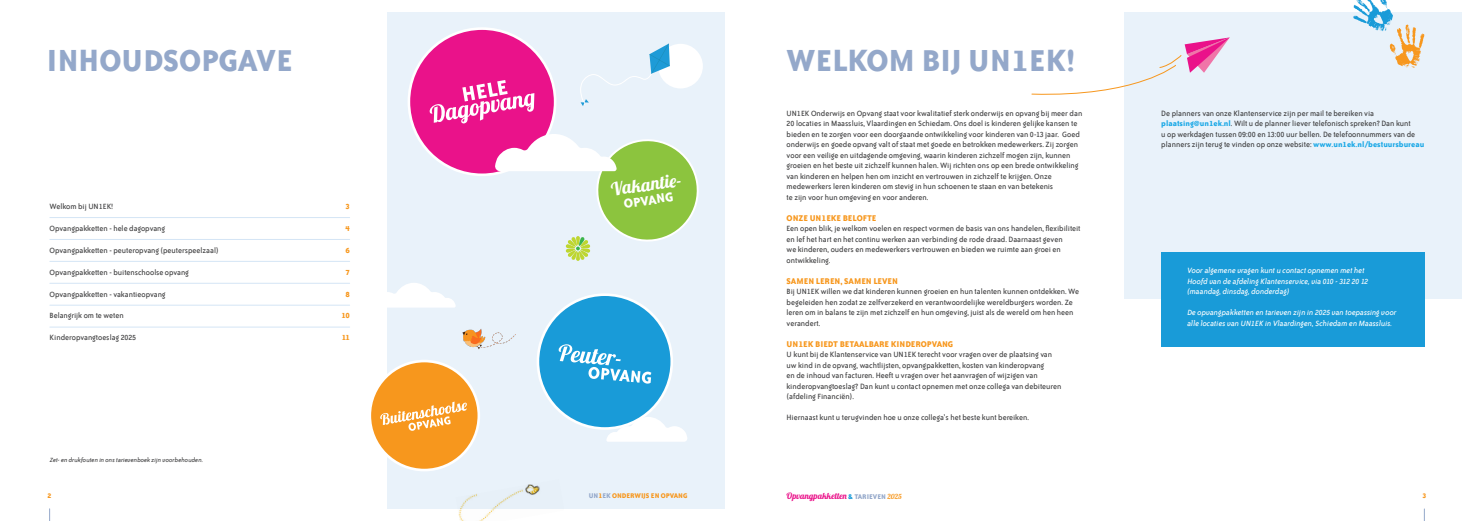
<style>
.page{position:relative;width:1474px;height:521px;background:#fff}
.page>*{position:absolute;margin:0;border:0;box-sizing:border-box;transform-origin:0 0}
.t1{font:700 35px "Bailey Sans ITC";color:#94a8ca}
.t2{font:18.29px "Lobster 1.4";color:#fff}
.t3{font:700 14.79px "Bailey Sans ITC";color:#fff}
.t4{font:700 9.62px "Bailey Sans ITC";color:#f7971d}
.t5{font:8.75px/10.5px "Bailey Sans ITC";color:#3e3e3f}
.t6{font:italic 8.75px/10.5px "Bailey Sans ITC";color:#fff}
.t7{font:8.75px "Lobster 1.4";color:#ea128a}
.t8{font:700 8.75px "Bailey Sans ITC";color:#f7971d}
.t9{font:700 7.88px "Bailey Sans ITC";color:#f7971d}
.t10{font:italic 7px "Bailey Sans ITC";color:#3e3e3f}
.s1{color:#94a8ca}
.s2{font-family:"Bailey Sans ITC";font-weight:700;font-size:7.88px;color:#199bd8}
.s3{font-family:"Bailey Sans ITC";font-weight:700;font-size:7.88px;color:#94a8ca}
.s4{font-size:7px;color:#f7971d}
.s5{font-weight:700;color:#1aa8e6}
</style>
<div class="page">
<svg style="left:49px;top:509px;width:1px;height:12px"></svg>
<div style="left:387px;top:13px;width:337px;height:496px;background:#e9f2fa"></div>
<hr style="left:50px;top:217px;width:300px;height:1px;background:#d4e5f5">
<hr style="left:50px;top:239px;width:300px;height:1px;background:#d4e5f5">
<hr style="left:50px;top:261px;width:300px;height:1px;background:#d4e5f5">
<hr style="left:50px;top:283px;width:300px;height:1px;background:#d4e5f5">
<hr style="left:50px;top:305px;width:300px;height:1px;background:#d4e5f5">
<hr style="left:50px;top:327px;width:300px;height:1px;background:#d4e5f5">
<div style="left:1124px;top:12px;width:337px;height:287px;background:#e9f2fa"></div>
<div style="left:1161px;top:252px;width:262px;height:94px;background:#199bd8"></div>
<div style="left:409px;top:29px;width:146px;height:146px;background:#ea128a;border-radius:50%"></div>
<div style="left:407px;top:27px;width:149px;height:149px;border:3px solid #fff;border-radius:50%"></div>
<svg style="left:429px;top:80px;width:105px;height:44px"></svg>
<div style="left:538px;top:295px;width:133px;height:133px;background:#199bd8;border-radius:50%"></div>
<div style="left:536px;top:293px;width:137px;height:137px;border:3px solid #fff;border-radius:50%"></div>
<svg style="left:558px;top:344px;width:93px;height:40px"></svg>
<div style="left:370px;top:361px;width:109px;height:109px;background:#f7971d;border-radius:50%"></div>
<div style="left:368px;top:360px;width:112px;height:111px;border:3px solid #fff;border-radius:50%"></div>
<svg style="left:380px;top:401px;width:87px;height:30px"></svg>
<svg style="left:387px;top:283px;width:69px;height:25px"></svg>
<svg style="left:606px;top:417px;width:81px;height:25px"></svg>
<div style="left:658px;top:44px;width:45px;height:44px;background:#fff;border-radius:50%"></div>
<img style="left:458px;top:484px;width:82px;height:37px">
<img style="left:462px;top:329px;width:54px;height:20px">
<hr style="left:576px;top:251px;width:4px;height:10px;background:#c6db57;border-radius:2px">
<svg style="left:494px;top:134px;width:205px;height:126px"></svg>
<svg style="left:580px;top:44px;width:90px;height:62px"></svg>
<svg style="left:1353px;top:0;width:71px;height:68px"></svg>
<svg style="left:1031px;top:37px;width:198px;height:58px"></svg>
<svg style="left:1423px;top:509px;width:1px;height:12px"></svg>
<p class="t1" style="left:47px;top:41px;width:247px">INHOUDSOPGAVE</p>
<p class="t1" style="left:786px;top:41px;width:291px">WELKOM BIJ UN1EK!</p>
<p class="t5" style="left:50px;top:201px;width:65px">Welkom bij UN1EK!</p>
<p class="t5" style="left:50px;top:223px;width:117px">Opvangpakketten - hele dagopvang</p>
<p class="t5" style="left:50px;top:245px;width:170px">Opvangpakketten - peuteropvang (peuterspeelzaal)</p>
<p class="t5" style="left:50px;top:267px;width:141px">Opvangpakketten - buitenschoolse opvang</p>
<p class="t5" style="left:50px;top:289px;width:117px">Opvangpakketten - vakantieopvang</p>
<p class="t5" style="left:50px;top:311px;width:76px">Belangrijk om te weten</p>
<p class="t5" style="left:50px;top:333px;width:88px">Kinderopvangtoeslag 2025</p>
<p class="t10" style="left:50px;top:456px;width:155px">Zet- en drukfouten in ons tarievenboek zijn voorbehouden.</p>
<p class="t8" style="left:345px;top:202px;width:6px">3</p>
<p class="t8" style="left:345px;top:224px;width:6px">4</p>
<p class="t8" style="left:345px;top:245px;width:6px">6</p>
<p class="t8" style="left:345px;top:267px;width:6px">7</p>
<p class="t8" style="left:345px;top:289px;width:6px">8</p>
<p class="t8" style="left:341px;top:311px;width:10px">10</p>
<p class="t8" style="left:342px;top:333px;width:10px">11</p>
<p class="t2" style="left:609px;top:178px;width:73px;rotate:-8deg">Vakantie-</p>
<p class="t3" style="left:623px;top:196px;width:51px;rotate:-8deg">OPVANG</p>
<p class="t5" style="left:786px;top:108px;width:297px">UN1EK Onderwijs en Opvang staat voor kwalitatief sterk onderwijs en opvang bij meer dan 20 locaties in Maassluis, Vlaardingen en Schiedam. Ons doel is kinderen gelijke kansen te bieden en te zorgen voor een doorgaande ontwikkeling voor kinderen van 0-13 jaar. Goed onderwijs en goede opvang valt of staat met goede en betrokken medewerkers. Zij zorgen voor een veilige en uitdagende omgeving, waarin kinderen zichzelf mogen zijn, kunnen groeien en het beste uit zichzelf kunnen halen. Wij richten ons op een brede ontwikkeling van kinderen en helpen hen om inzicht en vertrouwen in zichzelf te krijgen. Onze medewerkers leren kinderen om stevig in hun schoenen te staan en van betekenis<br>te zijn voor hun omgeving en voor anderen.</p>
<p class="t4" style="left:786px;top:212px;width:91px">ONZE UN1EKE BELOFTE</p>
<p class="t5" style="left:786px;top:223px;width:295px">Een open blik, je welkom voelen en respect vormen de basis van ons handelen, flexibiliteit en lef het hart en het continu werken aan verbinding de rode draad. Daarnaast geven<br>we kinderen, ouders en medewerkers vertrouwen en bieden we ruimte aan groei en ontwikkeling.</p>
<p class="t4" style="left:786px;top:275px;width:113px">SAMEN LEREN, SAMEN LEVEN</p>
<p class="t5" style="left:786px;top:286px;width:294px">Bij UN1EK willen we dat kinderen kunnen groeien en hun talenten kunnen ontdekken. We</p>
<p class="t5" style="left:786px;top:297px;width:288px;text-align:justify">begeleiden hen zodat ze zelfverzekerd en verantwoordelijke wereldburgers worden. Ze leren om in balans te zijn met zichzelf en hun omgeving, juist als de wereld om hen heen verandert.</p>
<p class="t4" style="left:786px;top:338px;width:168px">UN1EK BIEDT BETAALBARE KINDEROPVANG</p>
<p class="t5" style="left:786px;top:349px;width:267px">U kunt bij de Klantenservice van UN1EK terecht voor vragen over de plaatsing van</p>
<p class="t5" style="left:786px;top:360px;width:276px">uw kind in de opvang, wachtlijsten, opvangpakketten, kosten van kinderopvang<br>en de inhoud van facturen. Heeft u vragen over het aanvragen of wijzigen van kinderopvangtoeslag? Dan kunt u contact opnemen met onze collega van debiteuren (afdeling Financiën).</p>
<p class="t5" style="left:786px;top:412px;width:244px">Hiernaast kunt u terugvinden hoe u onze collega’s het beste kunt bereiken.</p>
<p class="t9" style="left:48px;top:492px;width:6px">2</p>
<p class="t9" style="left:589px;top:492px;width:100px"><span class="s1">UN</span>1<span class="s1">EK</span> ONDERWIJS EN OPVANG</p>
<p class="t7" style="left:786px;top:490px;width:117px">Opvangpakketten <span class="s2">&amp;</span> <span class="s3">TARIEVEN</span> <span class="s4">2025</span></p>
<p class="t5" style="left:1161px;top:108px;width:264px">De planners van onze Klantenservice zijn per mail te bereiken via <span class="s5">plaatsing@un1ek.nl</span>. Wilt u de planner liever telefonisch spreken? Dan kunt<br>u op werkdagen tussen 09:00 en 13:00 uur bellen. De telefoonnummers van de planners zijn terug te vinden op onze website: <span class="s5">www.un1ek.nl/bestuursbureau</span></p>
<p class="t6" style="left:1187px;top:265px;width:179px">Voor algemene vragen kunt u contact opnemen met het</p>
<p class="t6" style="left:1187px;top:276px;width:183px">Hoofd van de afdeling Klantenservice, via 010 - 312 20 12</p>
<p class="t6" style="left:1187px;top:286px;width:103px">(maandag, dinsdag, donderdag)</p>
<p class="t6" style="left:1187px;top:307px;width:211px">De opvangpakketten en tarieven zijn in 2025 van toepassing voor alle locaties van UN1EK in Vlaardingen, Schiedam en Maassluis.</p>
<p class="t9" style="left:1422px;top:492px;width:6px">3</p>
</div>
